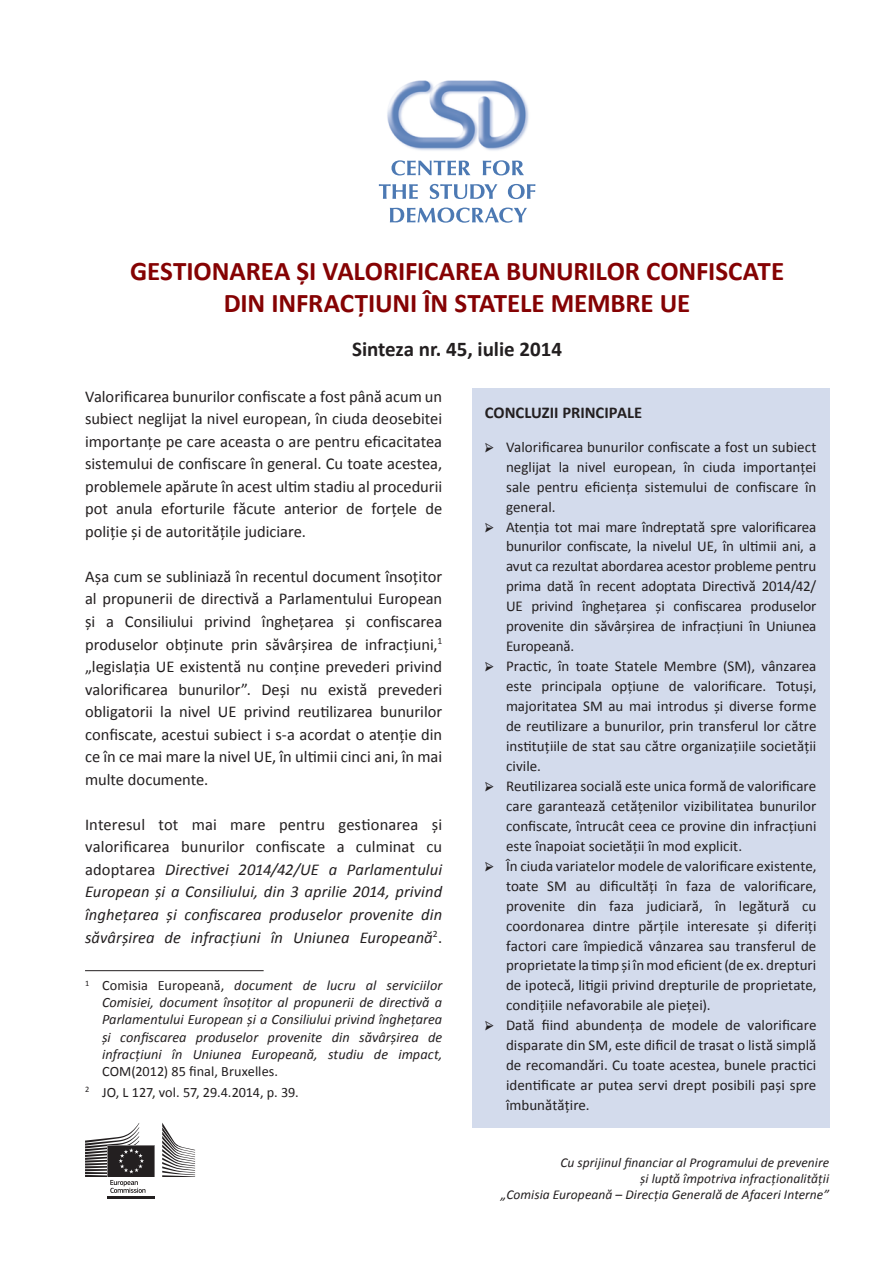
<style>
.page{position:relative;width:893px;height:1263px;background:#fff}
.page>*{position:absolute;margin:0;border:0;box-sizing:border-box;transform-origin:0 0}
.t1{font:700 27px/32.4px "Calibri";letter-spacing:-.005em;color:#850203}
.t2{font:700 21px "Calibri";color:#231f20}
.t3{font:16.5px/22.5px "Calibri";color:#231f20;text-align:justify}
.t4{font:italic 16.5px/22.5px "Calibri";letter-spacing:.005em;color:#231f20;text-align:justify}
.t5{font:700 16.5px "Calibri";color:#231f20}
.t6{font:15px/20px "Calibri";color:#231f20;text-align:justify}
.t7{font:italic 14.25px/17.1px "Calibri";letter-spacing:.005em;color:#231f20;text-align:justify}
.t8{font:14.25px/21.3px "Calibri";color:#231f20;text-align:center}
.t9{font:italic 13.5px/16.2px "Calibri";letter-spacing:.005em;color:#231f20;text-align:right}
.s1{font-style:normal}
.s2{font-family:"Minion Pro";font-size:16.5px}
</style>
<div class="page">
<div style="left:472px;top:388px;width:357px;height:739px;background:#d3dbec"></div>
<img style="left:387px;top:81px;width:142px;height:70px">
<svg style="left:391px;top:160px;width:79px;height:15px"></svg>
<svg style="left:483px;top:160px;width:41px;height:15px"></svg>
<svg style="left:379px;top:184px;width:39px;height:15px"></svg>
<svg style="left:430px;top:184px;width:67px;height:15px"></svg>
<svg style="left:508px;top:184px;width:27px;height:15px"></svg>
<svg style="left:390px;top:207px;width:137px;height:16px"></svg>
<svg style="left:162px;top:1123px;width:33px;height:54px"></svg>
<hr style="left:108px;top:1196px;width:47px;height:3px;background:#231f20">
<svg style="left:85px;top:1123px;width:70px;height:70px"></svg>
<hr style="left:85px;top:970px;width:179px;height:1px;background:#231f20">
<h1 class="t1" style="left:224px;top:253px;width:562px;text-indent:-94px">GESTIONAREA ȘI VALORIFICAREA BUNURILOR CONFISCATE<br>DIN INFRACȚIUNI ÎN STATELE MEMBRE UE</h1>
<h2 class="t2" style="left:352px;top:336px;width:212px">SINTEZA NR. 45, IULIE 2014</h2>
<p class="t3" style="left:85px;top:384px;width:359px">Valorificarea bunurilor confiscate a fost până acum un subiect neglijat la nivel european, în ciuda deosebitei importanțe pe care aceasta o are pentru eficacitatea sistemului de confiscare în general. Cu toate acestea, problemele apărute în acest ultim stadiu al procedurii pot anula eforturile făcute anterior de forțele de poliție și de autoritățile judiciare.</p>
<p class="t3" style="left:85px;top:564px;width:359px">Așa cum se subliniază în recentul document însoțitor al propunerii de directivă a Parlamentului European și a Consiliului privind înghețarea și confiscarea produselor obținute prin săvârșirea de infracțiuni,<sup>1 </sup>„legislația UE existentă nu conține prevederi privind valorificarea bunurilor”. Deși nu există prevederi obligatorii la nivel UE privind reutilizarea bunurilor confiscate, acestui subiect i s-a acordat o atenție din ce în ce mai mare la nivel UE, în ultimii cinci ani, în mai multe documente.</p>
<p class="t4" style="left:85px;top:812px;width:359px"><span class="s1">Interesul tot mai mare pentru gestionarea și valorificarea bunurilor confiscate a culminat cu adoptarea</span> Directivei 2014/42/UE a Parlamentului European și a Consiliului, din 3 aprilie 2014, privind înghețarea și confiscarea produselor provenite din săvârșirea de infracțiuni în Uniunea Europeană<sup>2</sup><span class="s1">.</span></p>
<p class="t7" style="left:102px;top:976px;width:342px;text-indent:-17px"><sup>1</sup> <span class="s1">Comisia Europeană,</span> document de lucru al serviciilor Comisiei, document însoțitor al propunerii de directivă a Parlamentului European și a Consiliului privind înghețarea și confiscarea produselor provenite din săvârșirea de infracțiuni în Uniunea Europeană, studiu de impact,</p>
<p class="t8" style="left:85px;top:1060px;width:215px">COM(2012) 85 final, Bruxelles.<br><sup>2</sup> JO, L 127, vol. 57, 29.4.2014, p. 39.</p>
<p class="t5" style="left:485px;top:402px;width:11px">CONCLU</p>
<p class="t5" style="left:542px;top:402px;width:38px">ZII PRINCI</p>
<p class="t5" style="left:609px;top:402px;width:18px">PALE</p>
<p class="t6" style="left:506px;top:436px;width:312px;text-indent:-21px"><span class="s2">→</span> Valorificarea bunurilor confiscate a fost un subiect neglijat la nivel european, în ciuda importanței sale pentru eficiența sistemului de confiscare în general.</p>
<p class="t6" style="left:506px;top:516px;width:312px;text-indent:-21px"><span class="s2">→</span> Atenția tot mai mare îndreptată spre valorificarea bunurilor confiscate, la nivelul UE, în ultimii ani, a avut ca rezultat abordarea acestor probleme pentru prima dată în recent adoptata Directivă 2014/42/ UE privind înghețarea și confiscarea produselor provenite din săvârșirea de infracțiuni în Uniunea Europeană.</p>
<p class="t6" style="left:506px;top:655px;width:312px;text-indent:-21px"><span class="s2">→</span> Practic, în toate Statele Membre (SM), vânzarea este principala opțiune de valorificare. Totuși, majoritatea SM au mai introdus și diverse forme de reutilizare a bunurilor, prin transferul lor către instituțiile de stat sau către organizațiile societății civile.</p>
<p class="t6" style="left:506px;top:775px;width:312px;text-indent:-21px"><span class="s2">→</span> Reutilizarea socială este unica formă de valorificare care garantează cetățenilor vizibilitatea bunurilor confiscate, întrucât ceea ce provine din infracțiuni este înapoiat societății în mod explicit.</p>
<p class="t6" style="left:506px;top:855px;width:312px;text-indent:-21px"><span class="s2">→</span> În ciuda variatelor modele de valorificare existente, toate SM au dificultăți în faza de valorificare, provenite din faza judiciară, în legătură cu coordonarea dintre părțile interesate și diferiți factori care împiedică vânzarea sau transferul de proprietate la timp și în mod eficient (de ex. drepturi de ipotecă, litigii privind drepturile de proprietate, condițiile nefavorabile ale pieței).</p>
<p class="t6" style="left:506px;top:1015px;width:312px;text-indent:-21px"><span class="s2">→</span> Dată fiind abundența de modele de valorificare disparate din SM, este dificil de trasat o listă simplă de recomandări. Cu toate acestea, bunele practici identificate ar putea servi drept posibili pași spre îmbunătățire.</p>
<p class="t9" style="left:501px;top:1153px;width:330px">Cu sprijinul financiar al Programului de prevenire<br>și luptă împotriva infracționalității<br>„Comisia Europeană – Direcția Generală de Afaceri Interne”</p>
</div>
